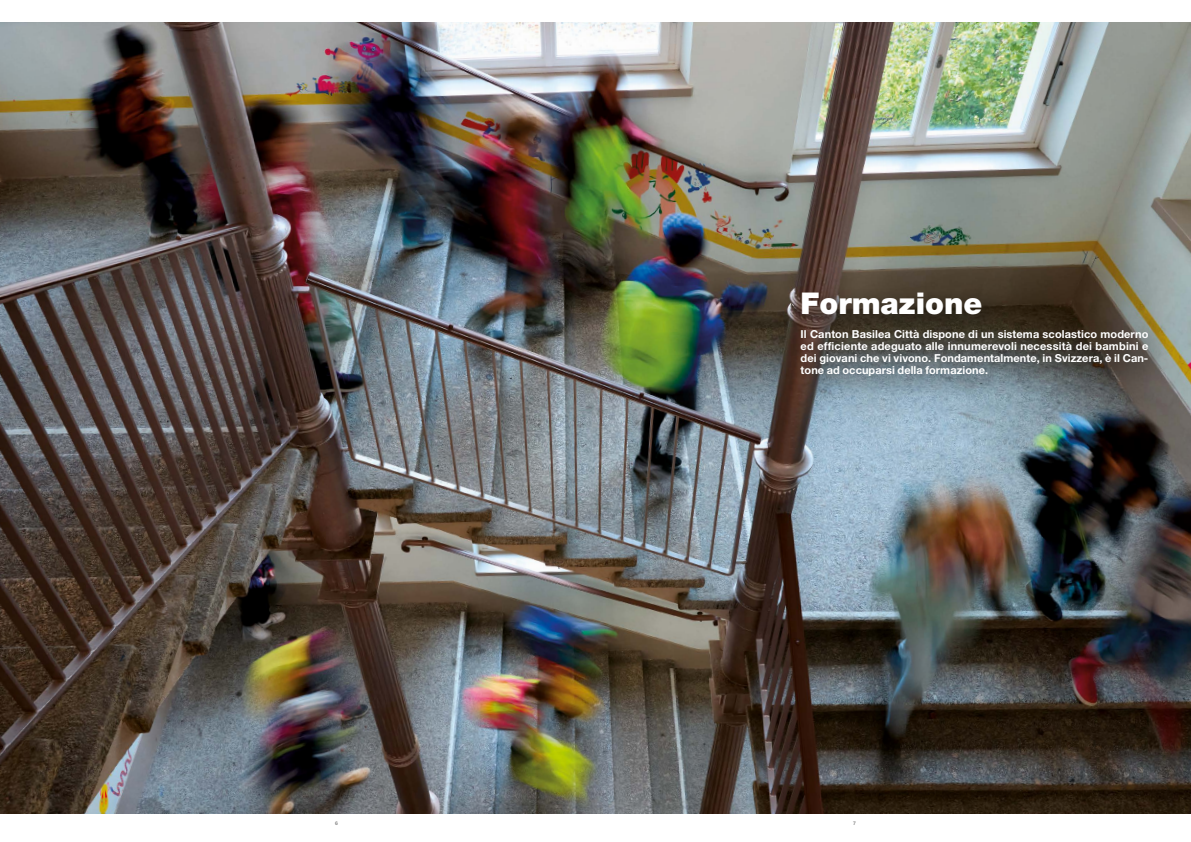
<style>
.page{position:relative;width:1191px;height:842px;background:#fff}
.page>*{position:absolute;margin:0;border:0;box-sizing:border-box;transform-origin:0 0}
.t1{font:900 30px "Helvetica Neue LT Pro";color:#fff}
.t2{font:700 11px/12px "Helvetica Neue LT Pro";letter-spacing:.005em;color:#fff;text-align:justify}
.t3{font:700 5px "Helvetica Neue LT Pro";color:#878787}
</style>
<div class="page">
<img style="left:0;top:23px;width:1191px;height:791px">
<div style="left:789px;top:282px;width:384px;height:118px;background:#1d1d1b;opacity:.75"></div>
<p class="t1" style="left:800px;top:286px;width:183px">Formazione</p>
<p class="t2" style="left:800px;top:328px;width:349px">Il Canton Basilea Città dispone di un sistema scolastico moderno ed efficiente adeguato alle innumerevoli necessità dei bambini e dei giovani che vi vivono. Fondamentalmente, in Svizzera, è il Can&shy;tone ad occuparsi della formazione.</p>
<p class="t3" style="left:335px;top:820px;width:4px">6</p>
<p class="t3" style="left:853px;top:820px;width:4px">7</p>
</div>
